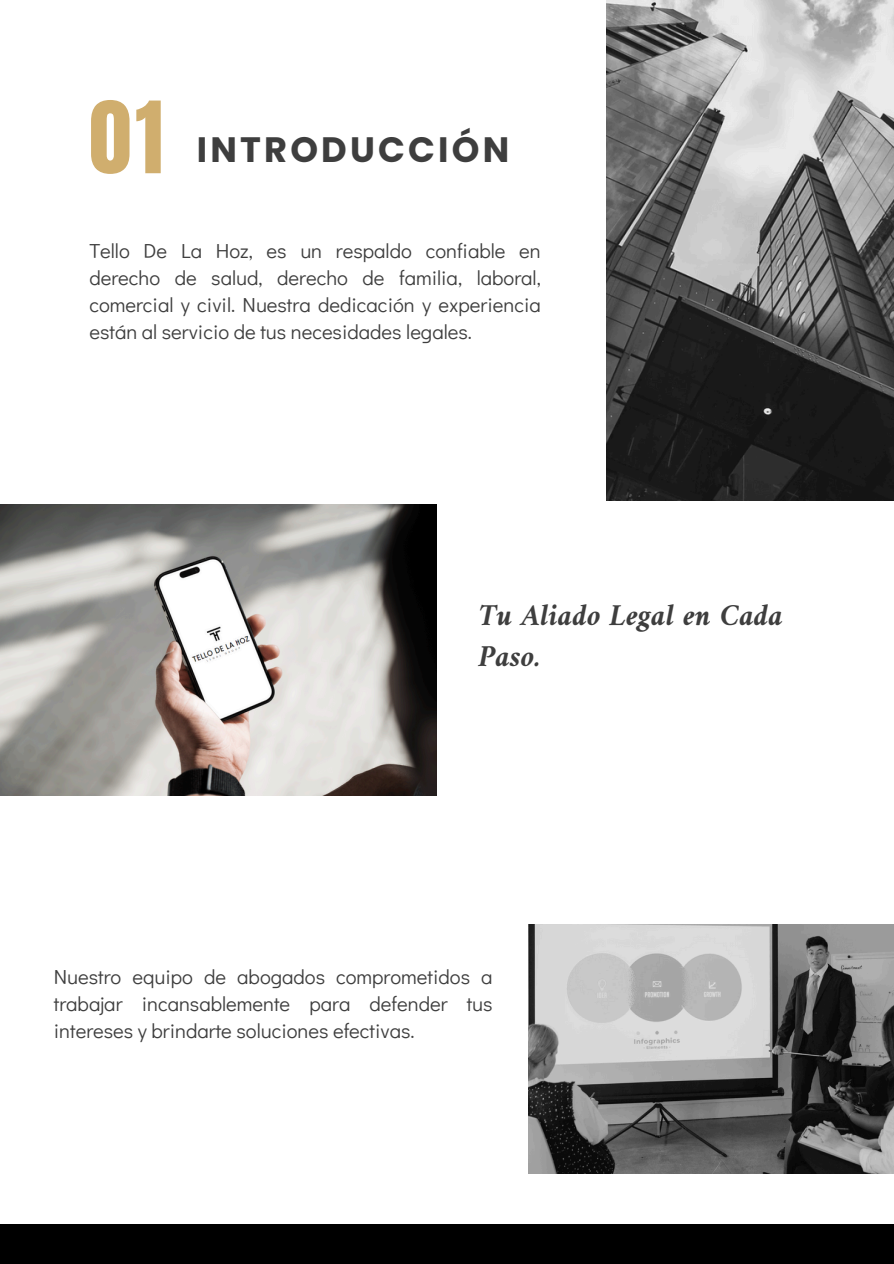
<style>
.page{position:relative;width:894px;height:1264px;background:#fff}
.page>*{position:absolute;margin:0;border:0;box-sizing:border-box;transform-origin:0 0}
.t1{font:84.45px "Anton";color:#d0ae6e}
.t2{font:700 35.25px "Poppins";letter-spacing:.09em;color:#3e3e3e}
.t3{font:italic 700 30.75px/41px "Amiri";color:#3e3e3e}
.t4{font:20.25px/27px "Didact Gothic";color:#3e3e3e;text-align:justify}
</style>
<div class="page">
<img style="left:528px;top:924px;width:365px;height:249px">
<img style="left:606px;top:0;width:287px;height:501px">
<img style="left:0;top:505px;width:436px;height:290px">
<div style="left:0;top:1224px;width:893px;height:39px;background:#000"></div>
<p class="t1" style="left:89px;top:77px;width:75px">01</p>
<h1 class="t2" style="left:197px;top:125px;width:314px">INTRODUCCIÓN</h1>
<p class="t4" style="left:89px;top:237px;width:453px">Tello De La Hoz, es un respaldo confiable en derecho de salud, derecho de familia, laboral, comercial y civil. Nuestra dedicación y experiencia están al servicio de tus necesidades legales.</p>
<h2 class="t3" style="left:478px;top:594px;width:306px">Tu Aliado Legal en Cada<br>Paso.</h2>
<p class="t4" style="left:54px;top:963px;width:440px">Nuestro equipo de abogados comprometidos a trabajar incansablemente para defender tus intereses y brindarte soluciones efectivas.</p>
</div>
